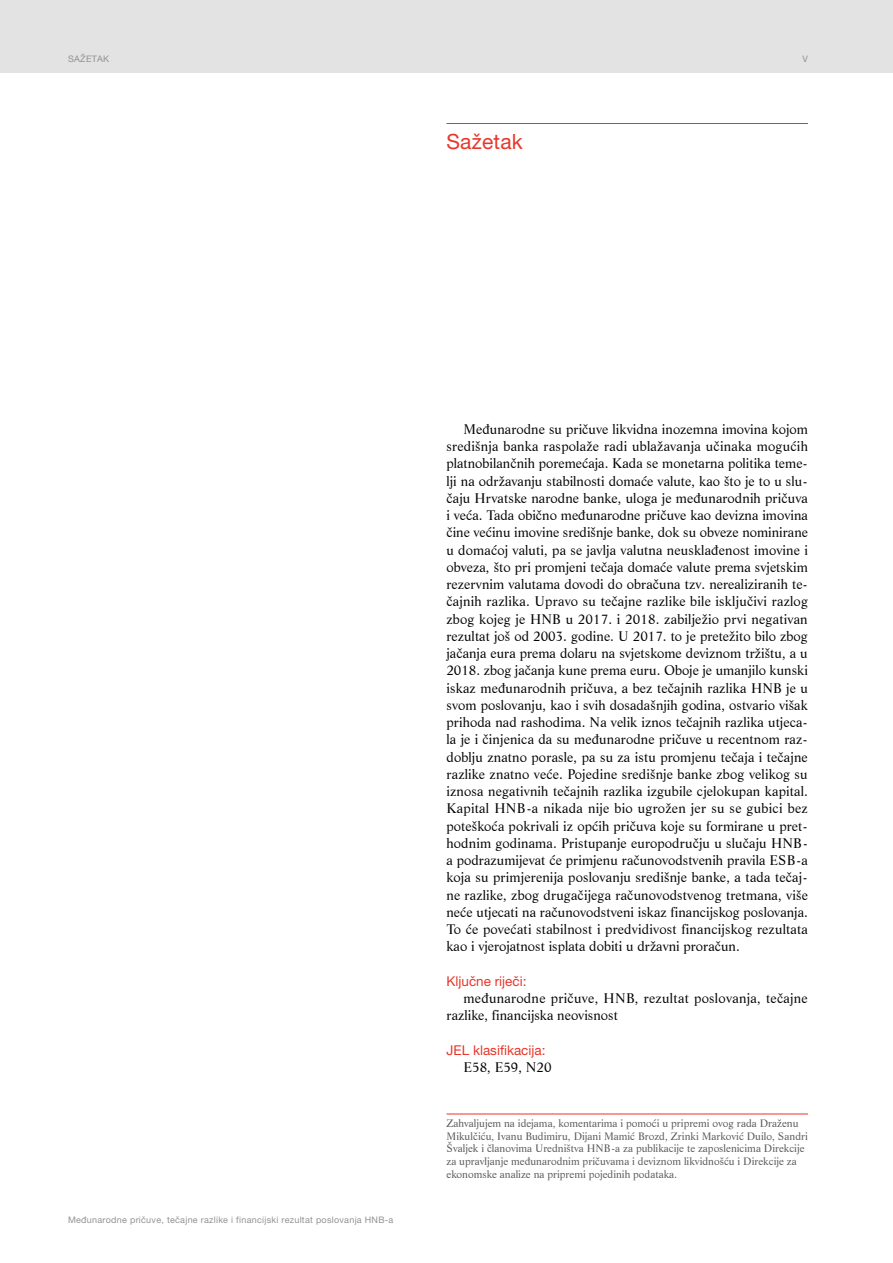
<style>
.page{position:relative;width:893px;height:1263px;background:#fff}
.page>*{position:absolute;margin:0;border:0;box-sizing:border-box;transform-origin:0 0}
.Naslov_1__S{font:21px "Helvetica Neue LT Pro";letter-spacing:.01em;color:#e7362a}
.t1{font:13.5px/17.2px "Life L2";color:#000;text-align:justify}
.t2{font:13.5px/17.2px "Life L2";letter-spacing:.02em;color:#000}
.Keywords__JEL{font:13.5px "Helvetica Neue LT Pro";color:#e7362a}
.Fusnota_sa_crtom{font:10.5px/12.8px "Life L2";color:#575756}
.t3{font:9px "Helvetica Neue LT Pro";letter-spacing:.03em;color:#929292}
</style>
<div class="page">
<div style="left:0;top:0;width:893px;height:72px;background:#e3e3e3"></div>
<hr style="left:446px;top:123px;width:362px;height:1px;background:#e7362a">
<hr style="left:446px;top:1114px;width:362px;height:1px;background:#e7362a">
<p class="t3" style="left:68px;top:53px;width:13px">Sažetak</p>
<p class="Naslov_1__S" style="left:446px;top:129px;width:78px">Sažetak</p>
<p class="t3" style="left:68px;top:1214px;width:327px">Međunarodne pričuve, tečajne razlike i financijski rezultat poslovanja HNB-a</p>
<p class="t1" style="left:446px;top:420px;width:363px;text-indent:17px">Međunarodne su pričuve likvidna inozemna imovina kojom središnja banka raspolaže radi ublažavanja učinaka mogućih platnobilančnih poremećaja. Kada se monetarna politika teme&shy;lji na održavanju stabilnosti domaće valute, kao što je to u slu&shy;čaju Hrvatske narodne banke, uloga je međunarodnih pričuva i veća. Tada obično međunarodne pričuve kao devizna imovina čine većinu imovine središnje banke, dok su obveze nominirane u domaćoj valuti, pa se javlja valutna neusklađenost imovine i obveza, što pri promjeni tečaja domaće valute prema svjetskim rezervnim valutama dovodi do obračuna tzv. nerealiziranih te&shy;čajnih razlika. Upravo su tečajne razlike bile isključivi razlog zbog kojeg je HNB u 2017. i 2018. zabilježio prvi negativan rezultat još od 2003. godine. U 2017. to je pretežito bilo zbog jačanja eura prema dolaru na svjetskome deviznom tržištu, a u 2018. zbog jačanja kune prema euru. Oboje je umanjilo kunski iskaz međunarodnih pričuva, a bez tečajnih razlika HNB je u svom poslovanju, kao i svih dosadašnjih godina, ostvario višak prihoda nad rashodima. Na velik iznos tečajnih razlika utjeca&shy;la je i činjenica da su međunarodne pričuve u recentnom raz&shy;doblju znatno porasle, pa su za istu promjenu tečaja i tečajne razlike znatno veće. Pojedine središnje banke zbog velikog su iznosa negativnih tečajnih razlika izgubile cjelokupan kapital.<br>Kapital HNB-a nikada nije bio ugrožen jer su se gubici bez poteškoća pokrivali iz općih pričuva koje su formirane u pret&shy;hodnim godinama. Pristupanje europodručju u slučaju HNB&shy;a podrazumijevat će primjenu računovodstvenih pravila ESB-a koja su primjerenija poslovanju središnje banke, a tada tečaj&shy;ne razlike, zbog drugačijega računovodstvenog tretmana, više neće utjecati na računovodstveni iskaz financijskog poslovanja.<br>To će povećati stabilnost i predvidivost financijskog rezultata kao i vjerojatnost isplata dobiti u državni proračun.</p>
<p class="Keywords__JEL" style="left:446px;top:973px;width:82px">Ključne riječi:</p>
<p class="t2" style="left:446px;top:989px;width:363px;text-indent:17px">međunarodne pričuve, HNB, rezultat poslovanja, tečajne razlike, financijska neovisnost</p>
<p class="Keywords__JEL" style="left:446px;top:1042px;width:101px">JEL klasifikacija:</p>
<p class="t1" style="left:463px;top:1058px;width:90px">E58, E59, N20</p>
<p class="Fusnota_sa_crtom" style="left:446px;top:1116px;width:363px">Zahvaljujem na idejama, komentarima i pomoći u pripremi ovog rada Draženu Mikulčiću, Ivanu Budimiru, Dijani Mamić Brozd, Zrinki Marković Duilo, Sandri Švaljek i članovima Uredništva HNB-a za publikacije te zaposlenicima Direkcije za upravljanje međunarodnim pričuvama i deviznom likvidnošću i Direkcije za ekonomske analize na pripremi pojedinih podataka.</p>
</div>
